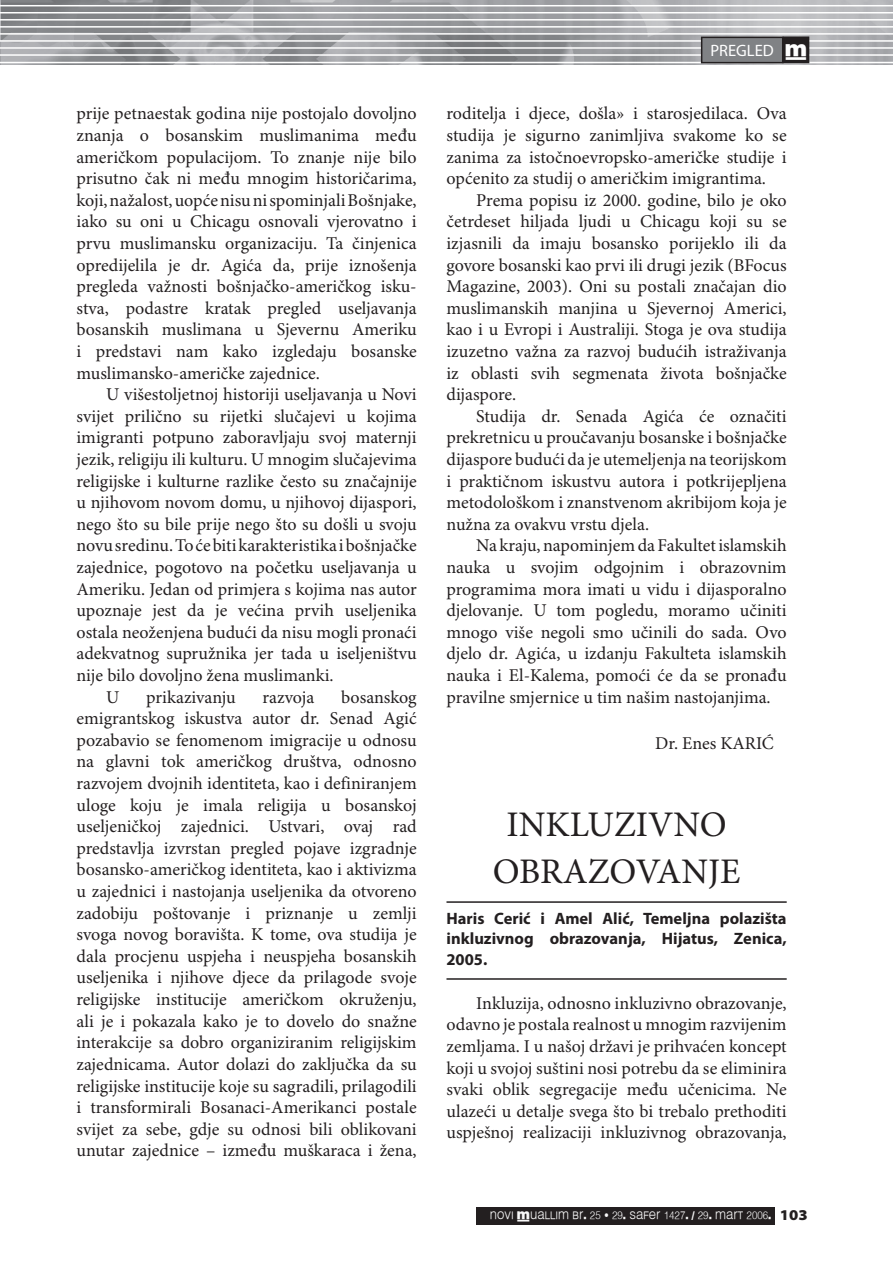
<style>
.page{position:relative;width:893px;height:1263px;background:#fff}
.page>*{position:absolute;margin:0;border:0;box-sizing:border-box;transform-origin:0 0}
.t1{font:36px/46.8px "Minion Pro";color:#231f20;text-align:center}
.t2{font:18px/21.6px "Minion Pro";color:#231f20;text-align:justify}
.t3{font:700 16.5px/19.8px "Myriad Pro";color:#231f20}
.t4{font:16.5px "Myriad Pro";color:#fff}
.t5{font:16.5px "Muallim";color:#fff}
.t6{font:10.8px "Muallim";color:#f9f9f9;scale:.91 1}
.s1{font-family:"Myriad Pro";font-weight:900;font-stretch:semi-expanded;font-size:15px;color:#231f20}
</style>
<div class="page">
<img style="left:0;top:0;width:893px;height:65px">
<svg style="left:0;top:14px;width:1px;height:40px"></svg>
<hr style="left:0;top:5px;width:893px;height:1px;background:#fff">
<hr style="left:0;top:12px;width:893px;height:2px;background:#fff">
<hr style="left:0;top:19px;width:893px;height:2px;background:#fff">
<hr style="left:0;top:26px;width:893px;height:2px;background:#fff">
<hr style="left:0;top:33px;width:893px;height:2px;background:#fff">
<hr style="left:0;top:40px;width:893px;height:2px;background:#fff">
<hr style="left:0;top:47px;width:893px;height:2px;background:#fff">
<hr style="left:0;top:54px;width:893px;height:2px;background:#fff">
<hr style="left:0;top:62px;width:893px;height:1px;background:#fff">
<div style="left:702px;top:37px;width:81px;height:26px;background:#808285"></div>
<div style="left:701px;top:37px;width:82px;height:26px;border:2px solid #231f20"></div>
<div style="left:783px;top:37px;width:26px;height:26px;background:#231f20"></div>
<div style="left:782px;top:36px;width:27px;height:27px;border:2px solid #231f20"></div>
<div style="left:476px;top:1206px;width:299px;height:18px;background:#231f20"></div>
<hr style="left:446px;top:901px;width:341px;height:2px;background:#231f20">
<hr style="left:446px;top:978px;width:341px;height:2px;background:#231f20">
<p class="t2" style="left:76px;top:104px;width:342px">prije petnaestak godina nije postojalo dovoljno znanja o bosanskim muslimanima među američkom populacijom. To znanje nije bilo prisutno čak ni među mnogim historičarima, koji, nažalost, uopće nisu ni spominjali Bošnjake, iako su oni u Chicagu osnovali vjerovatno i prvu muslimansku organizaciju. Ta činjenica opredijelila je dr. Agića da, prije iznošenja pregleda važnosti bošnjačko-američkog isku&shy;stva, podastre kratak pregled useljavanja bosanskih muslimana u Sjevernu Ameriku i predstavi nam kako izgledaju bosanske muslimansko-američke zajednice.</p>
<p class="t2" style="left:106px;top:384px;width:312px">U višestoljetnoj historiji useljavanja u Novi</p>
<p class="t2" style="left:76px;top:406px;width:342px">svijet prilično su rijetki slučajevi u kojima</p>
<p class="t2" style="left:76px;top:428px;width:342px">imigranti potpuno zaboravljaju svoj maternji</p>
<p class="t2" style="left:76px;top:449px;width:342px">jezik, religiju ili kulturu. U mnogim slučajevima</p>
<p class="t2" style="left:76px;top:471px;width:342px">religijske i kulturne razlike često su značajnije</p>
<p class="t2" style="left:76px;top:492px;width:342px">u njihovom novom domu, u njihovoj dijaspori,</p>
<p class="t2" style="left:76px;top:514px;width:342px">nego što su bile prije nego što su došli u svoju</p>
<p class="t2" style="left:76px;top:536px;width:342px">novu sredinu. To će biti karakteristika i bošnjačke</p>
<p class="t2" style="left:76px;top:557px;width:342px">zajednice, pogotovo na početku useljavanja u</p>
<p class="t2" style="left:76px;top:579px;width:342px">Ameriku. Jedan od primjera s kojima nas autor</p>
<p class="t2" style="left:76px;top:600px;width:342px">upoznaje jest da je većina prvih useljenika</p>
<p class="t2" style="left:76px;top:622px;width:342px">ostala neoženjena budući da nisu mogli pronaći</p>
<p class="t2" style="left:76px;top:644px;width:342px">adekvatnog supružnika jer tada u iseljeništvu</p>
<p class="t2" style="left:76px;top:665px;width:259px">nije bilo dovoljno žena muslimanki.</p>
<p class="t2" style="left:106px;top:687px;width:15px">U</p>
<p class="t2" style="left:146px;top:687px;width:91px">prikazivanju</p>
<p class="t2" style="left:263px;top:687px;width:53px">razvoja</p>
<p class="t2" style="left:76px;top:687px;width:342px;text-indent:265px">bosanskog emigrantskog iskustva autor dr. Senad Agić pozabavio se fenomenom imigracije u odnosu na glavni tok američkog društva, odnosno razvojem dvojnih identiteta, kao i definiranjem uloge koju je imala religija u bosanskoj useljeničkoj zajednici. Ustvari, ovaj rad predstavlja izvrstan pregled pojave izgradnje bosansko-američkog identiteta, kao i aktivizma u zajednici i nastojanja useljenika da otvoreno zadobiju poštovanje i priznanje u zemlji svoga novog boravišta. K tome, ova studija je dala procjenu uspjeha i neuspjeha bosanskih useljenika i njihove djece da prilagode svoje religijske institucije američkom okruženju, ali je i pokazala kako je to dovelo do snažne interakcije sa dobro organiziranim religijskim zajednicama. Autor dolazi do zaključka da su religijske institucije koje su sagradili, prilagodili i transformirali Bosanaci-Amerikanci postale svijet za sebe, gdje su odnosi bili oblikovani unutar zajednice – između muškaraca i žena,</p>
<p class="t4" style="left:710px;top:40px;width:65px">PREGLED</p>
<p class="t5" style="left:785px;top:39px;width:24px">†</p>
<p class="t2" style="left:446px;top:104px;width:342px">roditelja i djece, došla» i starosjedilaca. Ova studija je sigurno zanimljiva svakome ko se zanima za istočnoevropsko-američke studije i općenito za studij o američkim imigrantima.</p>
<p class="t2" style="left:446px;top:190px;width:342px;text-indent:30px">Prema popisu iz 2000. godine, bilo je oko četrdeset hiljada ljudi u Chicagu koji su se izjasnili da imaju bosansko porijeklo ili da govore bosanski kao prvi ili drugi jezik (BFocus Magazine, 2003). Oni su postali značajan dio muslimanskih manjina u Sjevernoj Americi, kao i u Evropi i Australiji. Stoga je ova studija izuzetno važna za razvoj budućih istraživanja iz oblasti svih segmenata života bošnjačke dijaspore.</p>
<p class="t2" style="left:446px;top:406px;width:342px;text-indent:30px">Studija dr. Senada Agića će označiti prekretnicu u proučavanju bosanske i bošnjačke dijaspore budući da je utemeljenja na teorijskom i praktičnom iskustvu autora i potkrijepljena metodološkom i znanstvenom akribijom koja je nužna za ovakvu vrstu djela.</p>
<p class="t2" style="left:446px;top:536px;width:342px;text-indent:30px">Na kraju, napominjem da Fakultet islamskih nauka u svojim odgojnim i obrazovnim programima mora imati u vidu i dijasporalno djelovanje. U tom pogledu, moramo učiniti mnogo više negoli smo učinili do sada. Ovo djelo dr. Agića, u izdanju Fakulteta islamskih nauka i El-Kalema, pomoći će da se pronađu pravilne smjernice u tim našim nastojanjima.</p>
<p class="t2" style="left:655px;top:734px;width:120px">Dr. Enes KARIĆ</p>
<h1 class="t1" style="left:493px;top:802px;width:249px">INKLUZIVNO<br>OBRAZOVANJE</h1>
<p class="t3" style="left:446px;top:908px;width:342px">Haris Cerić i Amel Alić, Temeljna polazišta inkluzivnog obrazovanja, Hijatus, Zenica,</p>
<p class="t3" style="left:446px;top:949px;width:42px">2005.</p>
<p class="t2" style="left:446px;top:993px;width:342px;text-indent:30px">Inkluzija, odnosno inkluzivno obrazovanje, odavno je postala realnost u mnogim razvijenim zemljama. I u našoj državi je prihvaćen koncept koji u svojoj suštini nosi potrebu da se eliminira svaki oblik segregacije među učenicima. Ne ulazeći u detalje svega što bi trebalo prethoditi uspješnoj realizaciji inkluzivnog obrazovanja,</p>
<p class="t6" style="left:490px;top:1208px;width:351px">NOVI †UALLIM BR. 25 • 29. SAFER 1427. / 29. MART 2006. <span class="s1">103</span></p>
</div>
